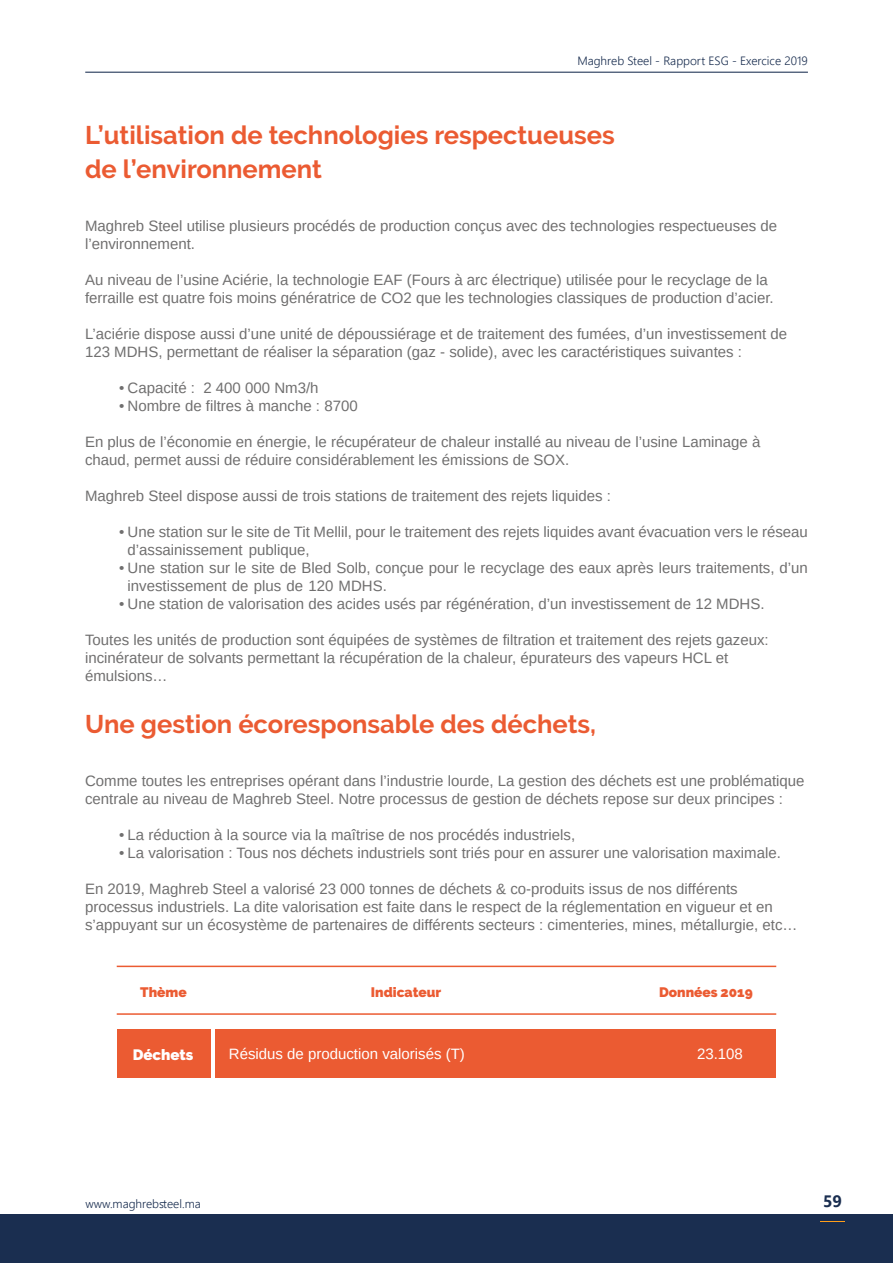
<style>
.page{position:relative;width:893px;height:1263px;background:#fff}
.page>*{position:absolute;margin:0;border:0;box-sizing:border-box;transform-origin:0 0}
.t1{font:700 25.5px/34.5px "Raleway";color:#eb5b32}
.t2{font:700 16.5px "Segoe UI";color:#1a2e50}
.t3{font:15px/18px "Arimo";color:#706f6f}
.t4{font:15px "Arimo";color:#fff}
.t5{font:900 15px "Raleway";color:#fff}
.t6{font:900 13.65px "Raleway";color:#eb5b32}
.t7{font:300 12px "Segoe UI";color:#1a2e50}
</style>
<div class="page">
<div style="left:0;top:1214px;width:893px;height:49px;background:#1a2e50"></div>
<svg style="left:820px;top:1221px;width:25px;height:1px"></svg>
<hr style="left:85px;top:72px;width:723px;height:1px;background:#1a2e50">
<div style="left:215px;top:1030px;width:561px;height:48px;background:#eb5b32"></div>
<div style="left:117px;top:1030px;width:93px;height:48px;background:#eb5b32"></div>
<hr style="left:117px;top:966px;width:659px;height:1px;background:#eb5b32">
<hr style="left:117px;top:1013px;width:659px;height:2px;background:#eb5b32">
<p class="t7" style="left:577px;top:50px;width:232px">Maghreb Steel - Rapport ESG - Exercice 2019</p>
<h1 class="t1" style="left:85px;top:117px;width:531px">L’utilisation de technologies respectueuses de l’environnement</h1>
<p class="t3" style="left:85px;top:216px;width:693px">Maghreb Steel utilise plusieurs procédés de production conçus avec des technologies respectueuses de l’environnement.</p>
<p class="t3" style="left:85px;top:270px;width:690px">Au niveau de l’usine Aciérie, la technologie EAF (Fours à arc électrique) utilisée pour le recyclage de la ferraille est quatre fois moins génératrice de CO2 que les technologies classiques de production d’acier.</p>
<p class="t3" style="left:85px;top:324px;width:704px">L’aciérie dispose aussi d’une unité de dépoussiérage et de traitement des fumées, d’un investissement de<br>123 MDHS, permettant de réaliser la séparation (gaz - solide), avec les caractéristiques suivantes :</p>
<p class="t3" style="left:119px;top:378px;width:201px">• Capacité : 2 400 000 Nm3/h</p>
<p class="t3" style="left:119px;top:396px;width:240px">• Nombre de filtres à manche : 8700</p>
<p class="t3" style="left:85px;top:432px;width:677px">En plus de l’économie en énergie, le récupérateur de chaleur installé au niveau de l’usine Laminage à chaud, permet aussi de réduire considérablement les émissions de SOX.</p>
<p class="t3" style="left:85px;top:486px;width:528px">Maghreb Steel dispose aussi de trois stations de traitement des rejets liquides :</p>
<p class="t3" style="left:128px;top:522px;width:682px;text-indent:-9px">• Une station sur le site de Tit Mellil, pour le traitement des rejets liquides avant évacuation vers le réseau d’assainissement publique,</p>
<p class="t3" style="left:128px;top:558px;width:682px;text-indent:-9px">• Une station sur le site de Bled Solb, conçue pour le recyclage des eaux après leurs traitements, d’un investissement de plus de 120 MDHS.</p>
<p class="t3" style="left:119px;top:594px;width:647px">• Une station de valorisation des acides usés par régénération, d’un investissement de 12 MDHS.</p>
<p class="t3" style="left:85px;top:630px;width:685px">Toutes les unités de production sont équipées de systèmes de filtration et traitement des rejets gazeux: incinérateur de solvants permettant la récupération de la chaleur, épurateurs des vapeurs HCL et émulsions…</p>
<h1 class="t1" style="left:85px;top:707px;width:512px">Une gestion écoresponsable des déchets,</h1>
<p class="t3" style="left:85px;top:771px;width:721px">Comme toutes les entreprises opérant dans l’industrie lourde, La gestion des déchets est une problématique centrale au niveau de Maghreb Steel. Notre processus de gestion de déchets repose sur deux principes :</p>
<p class="t3" style="left:119px;top:825px;width:458px">• La réduction à la source via la maîtrise de nos procédés industriels,</p>
<p class="t3" style="left:119px;top:843px;width:663px">• La valorisation : Tous nos déchets industriels sont triés pour en assurer une valorisation maximale.</p>
<p class="t3" style="left:85px;top:879px;width:714px">En 2019, Maghreb Steel a valorisé 23 000 tonnes de déchets &amp; co-produits issus de nos différents processus industriels. La dite valorisation est faite dans le respect de la réglementation en vigueur et en s’appuyant sur un écosystème de partenaires de différents secteurs : cimenteries, mines, métallurgie, etc…</p>
<p class="t6" style="left:140px;top:984px;width:48px">Thème</p>
<p class="t6" style="left:371px;top:984px;width:72px">Indicateur</p>
<p class="t6" style="left:659px;top:984px;width:95px">Données 2019</p>
<p class="t5" style="left:133px;top:1046px;width:62px">Déchets</p>
<p class="t4" style="left:229px;top:1045px;width:237px">Résidus de production valorisés (T)</p>
<p class="t4" style="left:697px;top:1045px;width:47px">23.108</p>
<p class="t7" style="left:85px;top:1192px;width:117px">www.maghrebsteel.ma</p>
<p class="t2" style="left:823px;top:1186px;width:20px">59</p>
</div>
